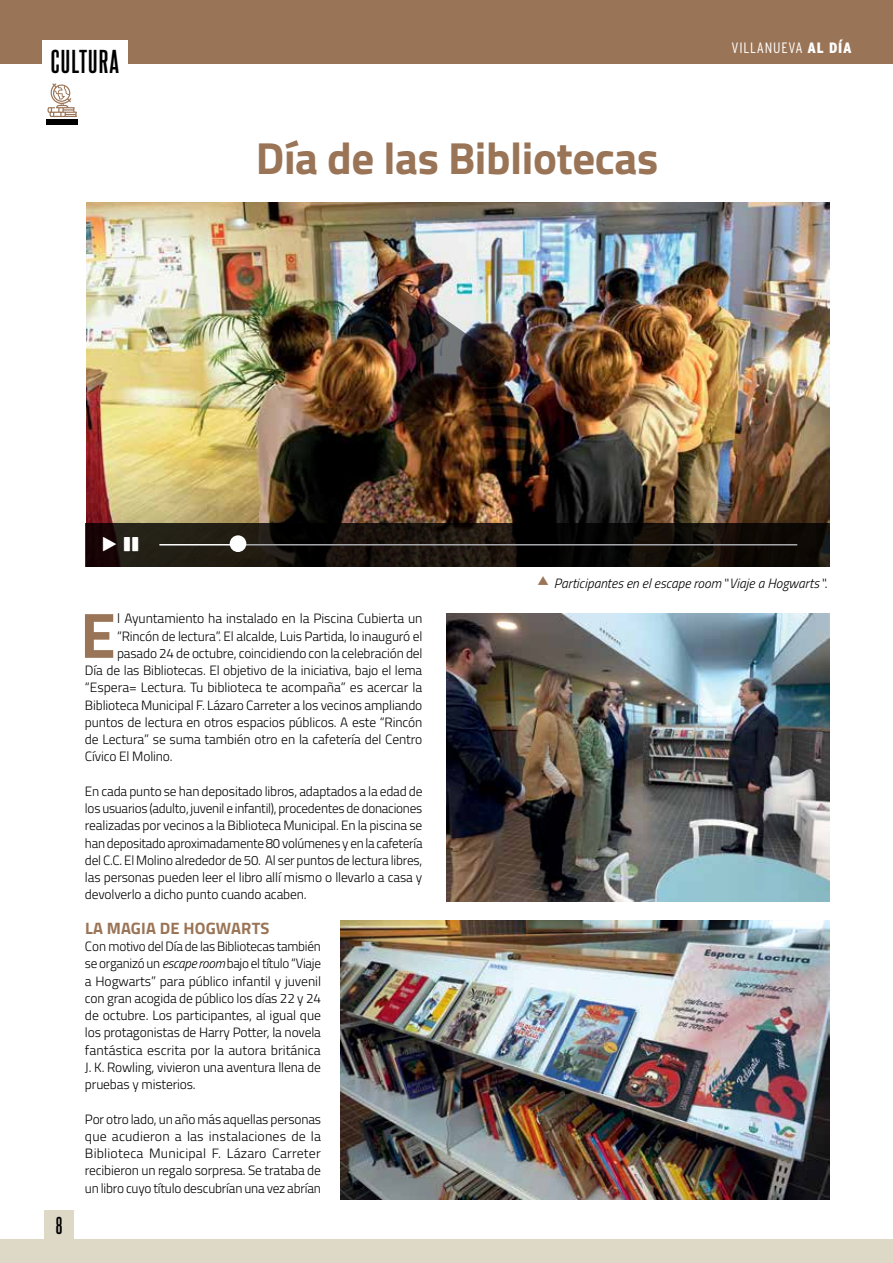
<style>
.page{position:relative;width:893px;height:1263px;background:#fff}
.page>*{position:absolute;margin:0;border:0;box-sizing:border-box;transform-origin:0 0}
.TEXTO_PRIMER_PÁRRAFO{font:700 64.2px "Titillium";color:#9a7456}
.TÍTULO{font:700 45px "Titillium";letter-spacing:-.01em;color:#9a7456}
.t1{font:700 28.5px "Steelfish Rg";letter-spacing:.04em;color:#000}
.t2{font:700 21px "Steelfish Rg";color:#000}
.LADILLO{font:700 16.5px "Titillium";letter-spacing:.01em;color:#9a7456}
.t3{font:300 condensed 15px "Interstate";letter-spacing:.05em;color:#fff}
.TEXTO{font:300 13.5px/17.2px "Titillium";letter-spacing:-.01em;color:#000;text-align:justify}
.TEXTO_PRIMER_PÁRRAFO-2{font:300 13.5px "Titillium";letter-spacing:-.01em;color:#000}
.PIE_DE_FOTO{font:italic 300 13.5px "Titillium";color:#000}
.s1{font-weight:900}
.s2{font-style:normal}
.s3{font-style:italic}
</style>
<div class="page">
<div style="left:0;top:0;width:893px;height:64px;background:#9a7456"></div>
<div style="left:42px;top:40px;width:86px;height:41px;background:#fff"></div>
<div style="left:47px;top:119px;width:31px;height:5px;background:#000"></div>
<svg style="left:47px;top:83px;width:30px;height:34px"></svg>
<img style="left:446px;top:613px;width:383px;height:288px">
<img style="left:340px;top:921px;width:489px;height:278px">
<img style="left:86px;top:202px;width:743px;height:321px">
<img style="left:397px;top:285px;width:99px;height:140px">
<svg style="left:85px;top:523px;width:744px;height:43px;background:#16110c"></svg>
<hr style="left:159px;top:544px;width:83px;height:1px;background:#fff">
<hr style="left:238px;top:544px;width:559px;height:1px;background:#a7a9ac">
<div style="left:230px;top:535px;width:16px;height:17px;background:#fff;border-radius:50%"></div>
<div style="left:44px;top:1209px;width:30px;height:30px;background:#ddd9c6"></div>
<div style="left:0;top:1239px;width:893px;height:24px;background:#ddd9c6"></div>
<svg style="left:103px;top:537px;width:13px;height:14px"></svg>
<svg style="left:124px;top:537px;width:14px;height:14px"></svg>
<h3 class="t1" style="left:51px;top:41px;width:70px">CULTURA</h3>
<p class="TÍTULO" style="left:256px;top:124px;width:404px">Día de las Bibliotecas</p>
<p class="t3" style="left:731px;top:40px;width:122px">VILLANUEVA <span class="s1">AL DÍA</span></p>
<p class="PIE_DE_FOTO" style="left:554px;top:573px;width:275px">Participantes en el escape room <span class="s2">"</span>Viaje a Hogwarts <span class="s2">".</span></p>
<h3 class="t2" style="left:56px;top:1210px;width:8px">8</h3>
<p class="TEXTO_PRIMER_PÁRRAFO" style="left:80px;top:586px;width:37px">E</p>
<p class="TEXTO_PRIMER_PÁRRAFO-2" style="left:117px;top:609px;width:307px">l Ayuntamiento ha instalado en la Piscina Cubierta un</p>
<p class="TEXTO_PRIMER_PÁRRAFO-2" style="left:117px;top:626px;width:307px">“Rincón de lectura”. El alcalde, Luis Partida, lo inauguró el</p>
<p class="TEXTO_PRIMER_PÁRRAFO-2" style="left:117px;top:643px;width:307px">pasado 24 de octubre, coincidiendo con la celebración del</p>
<p class="TEXTO_PRIMER_PÁRRAFO-2" style="left:85px;top:660px;width:339px">Día de las Bibliotecas. El objetivo de la iniciativa, bajo el lema</p>
<p class="TEXTO_PRIMER_PÁRRAFO-2" style="left:85px;top:678px;width:339px">“Espera= Lectura. Tu biblioteca te acompaña” es acercar la</p>
<p class="TEXTO_PRIMER_PÁRRAFO-2" style="left:85px;top:695px;width:339px">Biblioteca Municipal F. Lázaro Carreter a los vecinos ampliando</p>
<p class="TEXTO_PRIMER_PÁRRAFO-2" style="left:85px;top:712px;width:339px">puntos de lectura en otros espacios públicos. A este “Rincón</p>
<p class="TEXTO_PRIMER_PÁRRAFO-2" style="left:85px;top:729px;width:339px">de Lectura” se suma también otro en la cafetería del Centro</p>
<p class="TEXTO_PRIMER_PÁRRAFO-2" style="left:85px;top:747px;width:89px">Cívico El Molino.</p>
<p class="TEXTO" style="left:85px;top:782px;width:339px">En cada punto se han depositado libros, adaptados a la edad de los usuarios (adulto, juvenil e infantil), procedentes de donaciones realizadas por vecinos a la Biblioteca Municipal. En la piscina se han depositado aproximadamente 80 volúmenes y en la cafetería del C.C. El Molino alrededor de 50. Al ser puntos de lectura libres, las personas pueden leer el libro allí mismo o llevarlo a casa y devolverlo a dicho punto cuando acaben.</p>
<p class="LADILLO" style="left:85px;top:915px;width:186px">LA MAGIA DE HOGWARTS</p>
<p class="TEXTO" style="left:85px;top:937px;width:238px">Con motivo del Día de las Bibliotecas también se organizó un <span class="s3">escape room</span> bajo el título “Viaje a Hogwarts” para público infantil y juvenil con gran acogida de público los días 22 y 24 de octubre. Los participantes, al igual que los protagonistas de Harry Potter, la novela fantástica escrita por la autora británica J. K. Rowling, vivieron una aventura llena de pruebas y misterios.</p>
<p class="TEXTO" style="left:85px;top:1109px;width:238px">Por otro lado, un año más aquellas personas que acudieron a las instalaciones de la Biblioteca Municipal F. Lázaro Carreter recibieron un regalo sorpresa. Se trataba de un libro cuyo título descubrían una vez abrían</p>
</div>
